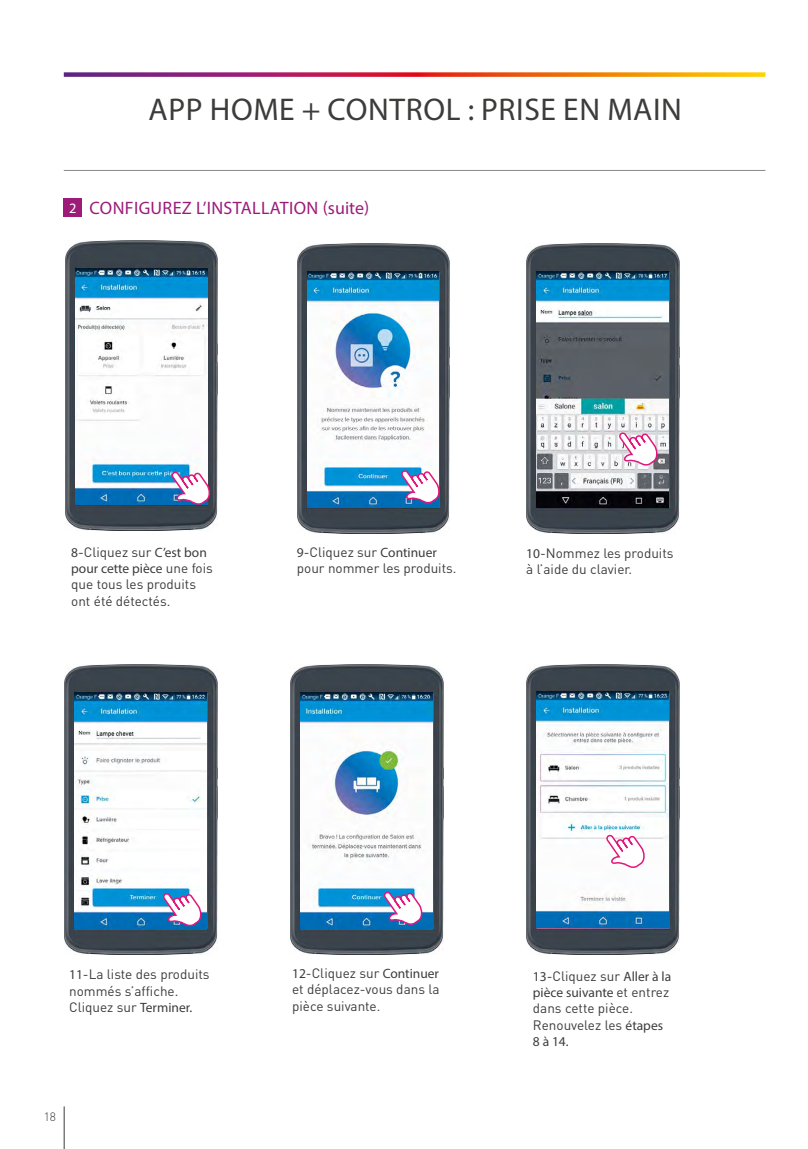
<style>
.page{position:relative;width:808px;height:1149px;background:#fff}
.page>*{position:absolute;margin:0;border:0;box-sizing:border-box;transform-origin:0 0}
.t1{font:31.5px "Myriad Pro";letter-spacing:.02em;color:#3c3c3b}
.t2{font:18px "Myriad Pro";letter-spacing:.02em;color:#9d1c79}
.t3{font:13.5px/16.2px "DIN Pro";color:#3c3c3b}
.t4{font:13.5px "Myriad Pro";color:#3c3c3b}
.t5{font:300 12px "DIN Pro";color:#3c3c3b}
.s1{font-size:14.4px;color:#fff}
.s2{font-family:"Myriad Pro"}
.s3{font-family:"DIN Pro"}
</style>
<div class="page">
<hr style="left:64px;top:1106px;width:1px;height:42px;background:#3c3c3b">
<img style="left:65px;top:240px;width:153px;height:290px">
<img style="left:75px;top:268px;width:132px;height:236px">
<svg style="left:64px;top:72px;width:701px;height:5px;background:#cc5b4a"></svg>
<hr style="left:64px;top:170px;width:701px;height:1px;background:#878787">
<div style="left:64px;top:198px;width:18px;height:18px;background:#9d1c79"></div>
<img style="left:527px;top:664px;width:152px;height:289px">
<img style="left:537px;top:691px;width:132px;height:236px">
<svg style="left:605px;top:832px;width:42px;height:39px"></svg>
<img style="left:290px;top:664px;width:153px;height:290px">
<img style="left:300px;top:692px;width:132px;height:236px">
<svg style="left:383px;top:889px;width:41px;height:39px"></svg>
<img style="left:65px;top:664px;width:152px;height:290px">
<img style="left:75px;top:692px;width:132px;height:236px">
<svg style="left:162px;top:891px;width:41px;height:38px"></svg>
<img style="left:527px;top:243px;width:152px;height:290px">
<img style="left:537px;top:271px;width:131px;height:236px">
<svg style="left:618px;top:430px;width:41px;height:39px"></svg>
<img style="left:297px;top:243px;width:153px;height:290px">
<img style="left:307px;top:271px;width:132px;height:236px">
<svg style="left:400px;top:468px;width:42px;height:39px"></svg>
<svg style="left:171px;top:470px;width:41px;height:38px"></svg>
<h1 class="t1" style="left:148px;top:90px;width:535px">APP HOME + CONTROL : PRISE EN MAIN</h1>
<h2 class="t2" style="left:69px;top:197px;width:302px"><span class="s1">2</span> CONFIGUREZ L’INSTALLATION (suite)</h2>
<p class="t3" style="left:71px;top:543px;width:137px"><span class="s2">8</span>-Cliquez sur <span class="s2">C’est bon</span></p>
<p class="t4" style="left:71px;top:560px;width:143px">pour cette pièce <span class="s3">une fois</span></p>
<p class="t3" style="left:71px;top:575px;width:126px">que tous les produits ont été détectés.</p>
<p class="t3" style="left:297px;top:543px;width:161px"><span class="s2">9</span>-Cliquez sur <span class="s2">Continuer </span>pour nommer les produits.</p>
<p class="t3" style="left:526px;top:544px;width:149px"><span class="s2">10</span>-Nommez les produits à l’aide du clavier.</p>
<p class="t3" style="left:69px;top:965px;width:142px"><span class="s2">11</span>-La liste des produits nommés s’affiche.<br>Cliquez sur <span class="s2">Terminer.</span></p>
<p class="t5" style="left:44px;top:1106px;width:14px">18</p>
<p class="t4" style="left:292px;top:964px;width:148px">12<span class="s3">-Cliquez sur</span> Continuer</p>
<p class="t3" style="left:292px;top:980px;width:149px">et déplacez-vous dans la pièce suivante.</p>
<p class="t3" style="left:533px;top:967px;width:140px"><span class="s2">13</span>-Cliquez sur <span class="s2">Aller à la</span></p>
<p class="t4" style="left:533px;top:983px;width:138px">pièce suivante <span class="s3">et entrez</span></p>
<p class="t3" style="left:533px;top:999px;width:132px">dans cette pièce.<br>Renouvelez les <span class="s2">étapes</span></p>
<p class="t4" style="left:533px;top:1032px;width:37px">8 à 14.</p>
</div>
